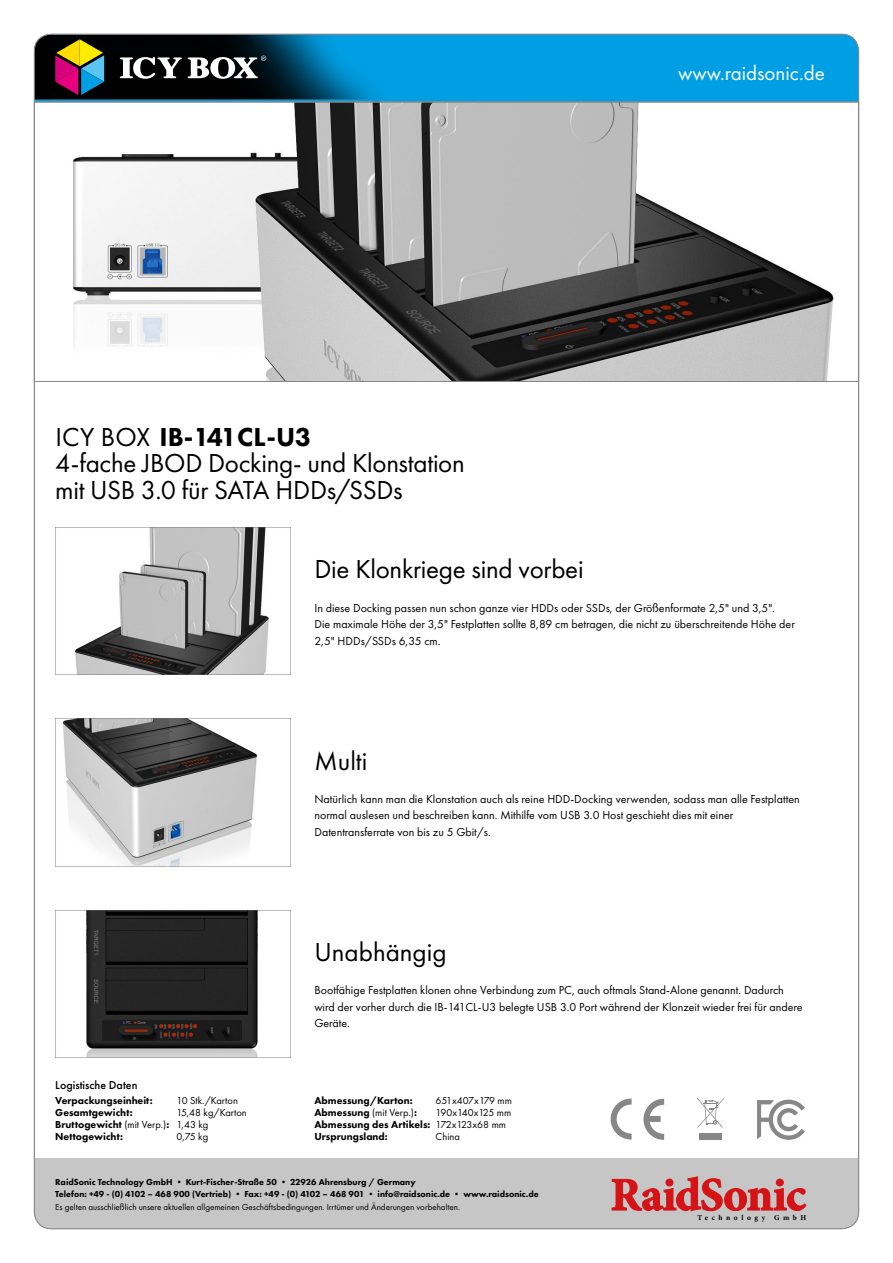
<style>
.page{position:relative;width:893px;height:1263px;background:#fff}
.page>*{position:absolute;margin:0;border:0;box-sizing:border-box;transform-origin:0 0}
.t1{font:27px/27px "Futura PT";letter-spacing:-.01em;color:#000}
.t2{font:800 27px "Futura PT";color:#000}
.t3{font:21px "Futura PT";color:#fff}
.t4{font:12px/16.5px "Futura PT";color:#000}
.t5{font:500 12px "Futura PT";color:#000}
.t6{font:800 10.5px/12px "Futura PT";color:#000}
.t7{font:10.5px/12px "Futura PT";color:#000}
.t8{font:800 9px/12px "Futura PT";color:#000}
.t9{font:9px "Futura PT";color:#000}
.t10{font:700 7.5px "Minion Pro";letter-spacing:.47em;color:#000}
.s1{font-weight:400}
</style>
<div class="page">
<svg style="left:36px;top:102px;width:821px;height:280px"></svg>
<img style="left:55px;top:528px;width:236px;height:147px">
<img style="left:55px;top:719px;width:236px;height:147px">
<img style="left:55px;top:910px;width:236px;height:147px">
<svg style="left:757px;top:1099px;width:48px;height:41px"></svg>
<div style="left:699px;top:1134px;width:23px;height:6px;background:#878787"></div>
<svg style="left:697px;top:1097px;width:27px;height:31px"></svg>
<svg style="left:611px;top:1098px;width:21px;height:41px"></svg>
<svg style="left:643px;top:1099px;width:21px;height:41px"></svg>
<div style="left:34px;top:1159px;width:825px;height:70px;background:#c6c6c6"></div>
<svg style="left:612px;top:1176px;width:194px;height:35px"></svg>
<svg style="left:34px;top:34px;width:825px;height:68px;background:#057bad"></svg>
<svg style="left:120px;top:56px;width:146px;height:23px"></svg>
<svg style="left:55px;top:39px;width:49px;height:56px;background:#745b4f"></svg>
<h1 class="t2" style="left:55px;top:420px;width:258px"><span class="s1">ICY BOX</span> IB-141CL-U3</h1>
<h1 class="t1" style="left:55px;top:449px;width:411px">4-fache JBOD Docking- und Klonstation mit USB 3.0 für SATA HDDs/SSDs</h1>
<h2 class="t3" style="left:678px;top:60px;width:148px">www.raidsonic.de</h2>
<h1 class="t1" style="left:314px;top:556px;width:271px">Die Klonkriege sind vorbei</h1>
<p class="t4" style="left:314px;top:599px;width:482px">In diese Docking passen nun schon ganze vier HDDs oder SSDs, der Größenformate 2,5" und 3,5".<br>Die maximale Höhe der 3,5" Festplatten sollte 8,89 cm betragen, die nicht zu überschreitende Höhe der<br>2,5" HDDs/SSDs 6,35 cm.</p>
<h1 class="t1" style="left:314px;top:747px;width:54px">Multi</h1>
<p class="t4" style="left:314px;top:790px;width:487px">Natürlich kann man die Klonstation auch als reine HDD-Docking verwenden, sodass man alle Festplatten normal auslesen und beschreiben kann. Mithilfe vom USB 3.0 Host geschieht dies mit einer<br>Datentransferrate von bis zu 5 Gbit/s.</p>
<h1 class="t1" style="left:314px;top:938px;width:134px">Unabhängig</h1>
<p class="t4" style="left:314px;top:982px;width:489px">Bootfähige Festplatten klonen ohne Verbindung zum PC, auch oftmals Stand-Alone genannt. Dadurch wird der vorher durch die IB-141CL-U3 belegte USB 3.0 Port während der Klonzeit wieder frei für andere<br>Geräte.</p>
<p class="t5" style="left:55px;top:1078px;width:84px">Logistische Daten</p>
<p class="t6" style="left:55px;top:1094px;width:115px">Verpackungseinheit:<br>Gesamtgewicht:<br>Bruttogewicht <span class="s1">(mit Verp.)</span>:<br>Nettogewicht:</p>
<p class="t7" style="left:176px;top:1094px;width:72px">10 Stk./Karton<br>15,48 kg/Karton<br>1,43 kg<br>0,75 kg</p>
<p class="t7" style="left:436px;top:1094px;width:78px">651x407x179 mm<br>190x140x125 mm<br>172x123x68 mm<br>China</p>
<p class="t6" style="left:314px;top:1094px;width:118px">Abmessung/Karton:<br>Abmessung <span class="s1">(mit Verp.)</span>:<br>Abmessung des Artikels:<br>Ursprungsland:</p>
<p class="t8" style="left:55px;top:1175px;width:485px">RaidSonic Technology GmbH • Kurt-Fischer-Straße 50 • 22926 Ahrensburg / Germany<br>Telefon: +49 - (0) 4102 – 468 900 (Vertrieb) • Fax: +49 - (0) 4102 – 468 901 • info@raidsonic.de • www.raidsonic.de</p>
<p class="t9" style="left:55px;top:1202px;width:406px">Es gelten ausschließlich unsere aktuellen allgemeinen Geschäftsbedingungen. Irrtümer und Änderungen vorbehalten.</p>
<p class="t10" style="left:697px;top:1212px;width:110px">Technology GmbH</p>
</div>
